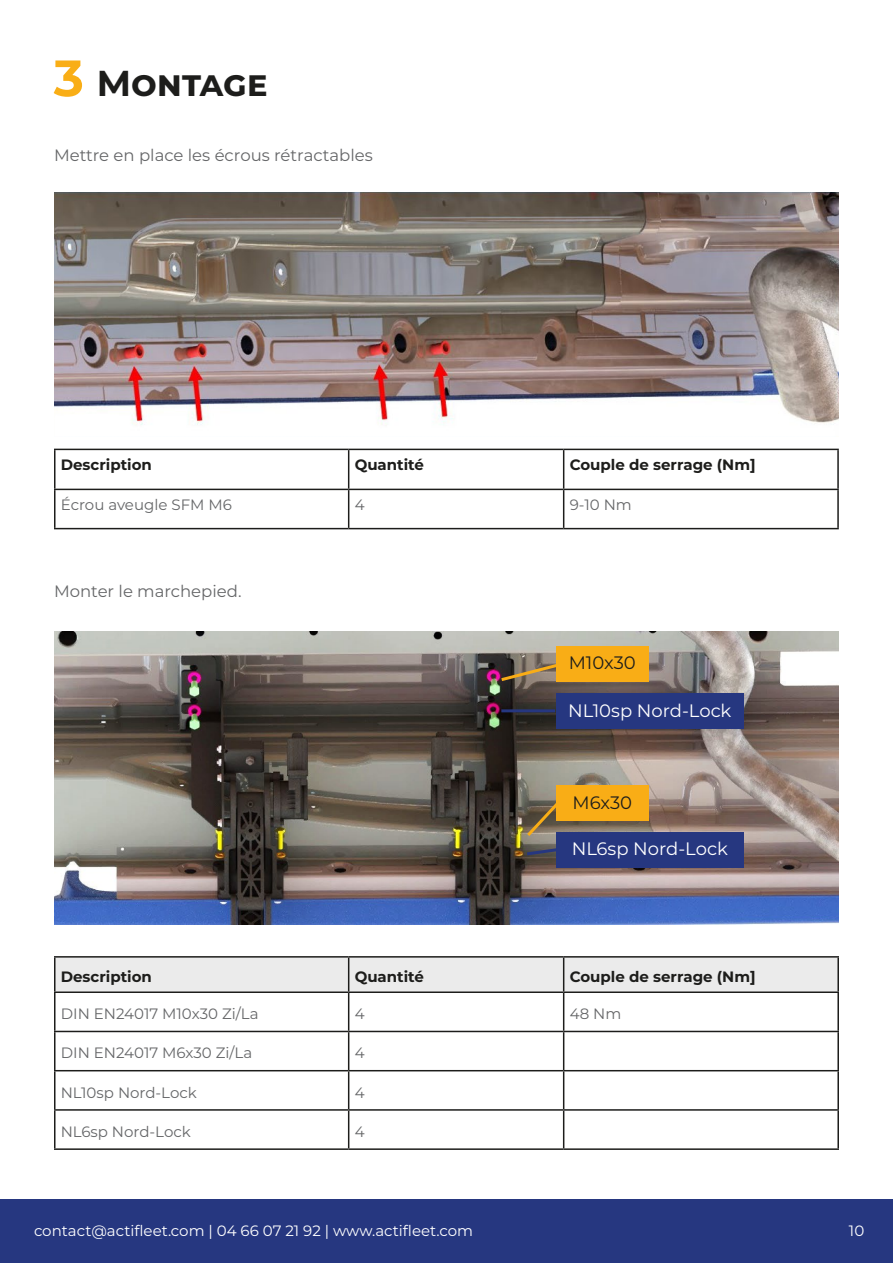
<style>
.page{position:relative;width:893px;height:1263px;background:#fff}
.page>*{position:absolute;margin:0;border:0;box-sizing:border-box;transform-origin:0 0}
.t1{font:700 51px "Montserrat";color:#f9ae16}
.t2{font:700 36px "Montserrat";color:#1d1d1b}
.t3{font:18px "Montserrat";color:#fff}
.t4{font:18px "Montserrat";color:#1d1d1b}
.t5{font:16.5px "Montserrat";color:#656668}
.t6{font:15px "Montserrat";color:#656668}
.t7{font:700 15px "Montserrat";color:#1d1d1b}
.t8{font:15px "Montserrat";color:#fff}
</style>
<div class="page">
<div style="left:0;top:1199px;width:893px;height:64px;background:#263780"></div>
<img style="left:54px;top:192px;width:785px;height:233px">
<img style="left:54px;top:631px;width:785px;height:294px">
<hr style="left:54px;top:449px;width:295px;height:1px;background:#1d1d1b">
<hr style="left:54px;top:450px;width:2px;height:39px;background:#1d1d1b">
<hr style="left:349px;top:449px;width:215px;height:1px;background:#1d1d1b">
<hr style="left:348px;top:450px;width:1px;height:39px;background:#1d1d1b">
<hr style="left:564px;top:449px;width:275px;height:1px;background:#1d1d1b">
<hr style="left:563px;top:450px;width:1px;height:39px;background:#1d1d1b">
<hr style="left:837px;top:450px;width:2px;height:39px;background:#1d1d1b">
<hr style="left:54px;top:489px;width:295px;height:1px;background:#1d1d1b">
<hr style="left:54px;top:490px;width:2px;height:38px;background:#1d1d1b">
<hr style="left:349px;top:489px;width:215px;height:1px;background:#1d1d1b">
<hr style="left:348px;top:490px;width:1px;height:38px;background:#1d1d1b">
<hr style="left:564px;top:489px;width:275px;height:1px;background:#1d1d1b">
<hr style="left:563px;top:490px;width:1px;height:38px;background:#1d1d1b">
<hr style="left:837px;top:490px;width:2px;height:38px;background:#1d1d1b">
<hr style="left:54px;top:528px;width:295px;height:1px;background:#1d1d1b">
<hr style="left:349px;top:528px;width:215px;height:1px;background:#1d1d1b">
<hr style="left:564px;top:528px;width:275px;height:1px;background:#1d1d1b">
<div style="left:56px;top:957px;width:781px;height:34px;background:#ebebeb"></div>
<hr style="left:54px;top:993px;width:2px;height:38px;background:#1d1d1b">
<hr style="left:348px;top:993px;width:1px;height:38px;background:#1d1d1b">
<hr style="left:563px;top:993px;width:1px;height:38px;background:#1d1d1b">
<hr style="left:837px;top:993px;width:2px;height:38px;background:#1d1d1b">
<hr style="left:54px;top:1031px;width:295px;height:1px;background:#1d1d1b">
<hr style="left:54px;top:1032px;width:2px;height:38px;background:#1d1d1b">
<hr style="left:349px;top:1031px;width:215px;height:1px;background:#1d1d1b">
<hr style="left:348px;top:1032px;width:1px;height:38px;background:#1d1d1b">
<hr style="left:564px;top:1031px;width:275px;height:1px;background:#1d1d1b">
<hr style="left:563px;top:1032px;width:1px;height:38px;background:#1d1d1b">
<hr style="left:837px;top:1032px;width:2px;height:38px;background:#1d1d1b">
<hr style="left:54px;top:1070px;width:295px;height:1px;background:#1d1d1b">
<hr style="left:54px;top:1071px;width:2px;height:38px;background:#1d1d1b">
<hr style="left:349px;top:1070px;width:215px;height:1px;background:#1d1d1b">
<hr style="left:348px;top:1071px;width:1px;height:38px;background:#1d1d1b">
<hr style="left:564px;top:1070px;width:275px;height:1px;background:#1d1d1b">
<hr style="left:563px;top:1071px;width:1px;height:38px;background:#1d1d1b">
<hr style="left:837px;top:1071px;width:2px;height:38px;background:#1d1d1b">
<hr style="left:54px;top:1109px;width:295px;height:2px;background:#1d1d1b">
<hr style="left:54px;top:1111px;width:2px;height:37px;background:#1d1d1b">
<hr style="left:349px;top:1109px;width:215px;height:2px;background:#1d1d1b">
<hr style="left:348px;top:1111px;width:1px;height:37px;background:#1d1d1b">
<hr style="left:564px;top:1109px;width:275px;height:2px;background:#1d1d1b">
<hr style="left:563px;top:1111px;width:1px;height:37px;background:#1d1d1b">
<hr style="left:837px;top:1111px;width:2px;height:37px;background:#1d1d1b">
<hr style="left:54px;top:1148px;width:295px;height:2px;background:#1d1d1b">
<hr style="left:349px;top:1148px;width:215px;height:2px;background:#1d1d1b">
<hr style="left:564px;top:1148px;width:275px;height:2px;background:#1d1d1b">
<hr style="left:54px;top:956px;width:295px;height:1px;background:#1d1d1b">
<hr style="left:54px;top:957px;width:2px;height:34px;background:#1d1d1b">
<hr style="left:54px;top:991px;width:295px;height:2px;background:#1d1d1b">
<hr style="left:349px;top:956px;width:215px;height:1px;background:#1d1d1b">
<hr style="left:348px;top:957px;width:1px;height:34px;background:#1d1d1b">
<hr style="left:349px;top:991px;width:215px;height:2px;background:#1d1d1b">
<hr style="left:564px;top:956px;width:275px;height:1px;background:#1d1d1b">
<hr style="left:563px;top:957px;width:1px;height:34px;background:#1d1d1b">
<hr style="left:837px;top:957px;width:2px;height:34px;background:#1d1d1b">
<hr style="left:564px;top:991px;width:275px;height:2px;background:#1d1d1b">
<div style="left:556px;top:646px;width:92px;height:35px;background:#f9ad16"></div>
<div style="left:556px;top:693px;width:187px;height:35px;background:#263780"></div>
<div style="left:556px;top:832px;width:187px;height:35px;background:#263780"></div>
<div style="left:556px;top:786px;width:92px;height:35px;background:#f9ad16"></div>
<svg style="left:498px;top:661px;width:64px;height:22px"></svg>
<svg style="left:524px;top:799px;width:38px;height:40px;background:#836f4d"></svg>
<hr style="left:501px;top:709px;width:54px;height:3px;background:#263780">
<svg style="left:524px;top:846px;width:32px;height:11px"></svg>
<p class="t1" style="left:54px;top:41px;width:32px">3</p>
<p class="t2" style="left:97px;top:57px;width:172px">Montage</p>
<p class="t5" style="left:54px;top:143px;width:320px">Mettre en place les écrous rétractables</p>
<p class="t7" style="left:61px;top:454px;width:93px">Description</p>
<p class="t7" style="left:355px;top:454px;width:71px">Quantité</p>
<p class="t7" style="left:570px;top:454px;width:187px">Couple de serrage (Nm]</p>
<p class="t6" style="left:61px;top:494px;width:173px">Écrou aveugle SFM M6</p>
<p class="t6" style="left:355px;top:494px;width:11px">4</p>
<p class="t6" style="left:570px;top:494px;width:64px">9-10 Nm</p>
<p class="t5" style="left:54px;top:580px;width:189px">Monter le marchepied.</p>
<p class="t4" style="left:569px;top:650px;width:69px">M10x30</p>
<p class="t3" style="left:568px;top:698px;width:165px">NL10sp Nord-Lock</p>
<p class="t4" style="left:572px;top:790px;width:61px">M6x30</p>
<p class="t3" style="left:572px;top:836px;width:158px">NL6sp Nord-Lock</p>
<p class="t7" style="left:61px;top:966px;width:93px">Description</p>
<p class="t7" style="left:355px;top:966px;width:71px">Quantité</p>
<p class="t7" style="left:570px;top:966px;width:187px">Couple de serrage (Nm]</p>
<p class="t6" style="left:61px;top:1003px;width:199px">DIN EN24017 M10x30 Zi/La</p>
<p class="t6" style="left:355px;top:1003px;width:11px">4</p>
<p class="t6" style="left:570px;top:1003px;width:53px">48 Nm</p>
<p class="t6" style="left:61px;top:1043px;width:193px">DIN EN24017 M6x30 Zi/La</p>
<p class="t6" style="left:355px;top:1043px;width:11px">4</p>
<p class="t6" style="left:61px;top:1082px;width:138px">NL10sp Nord-Lock</p>
<p class="t6" style="left:355px;top:1082px;width:11px">4</p>
<p class="t6" style="left:61px;top:1121px;width:132px">NL6sp Nord-Lock</p>
<p class="t6" style="left:355px;top:1121px;width:11px">4</p>
<p class="t8" style="left:34px;top:1220px;width:440px">contact@actifleet.com | 04 66 07 21 92 | www.actifleet.com</p>
<p class="t8" style="left:849px;top:1220px;width:17px">10</p>
</div>
